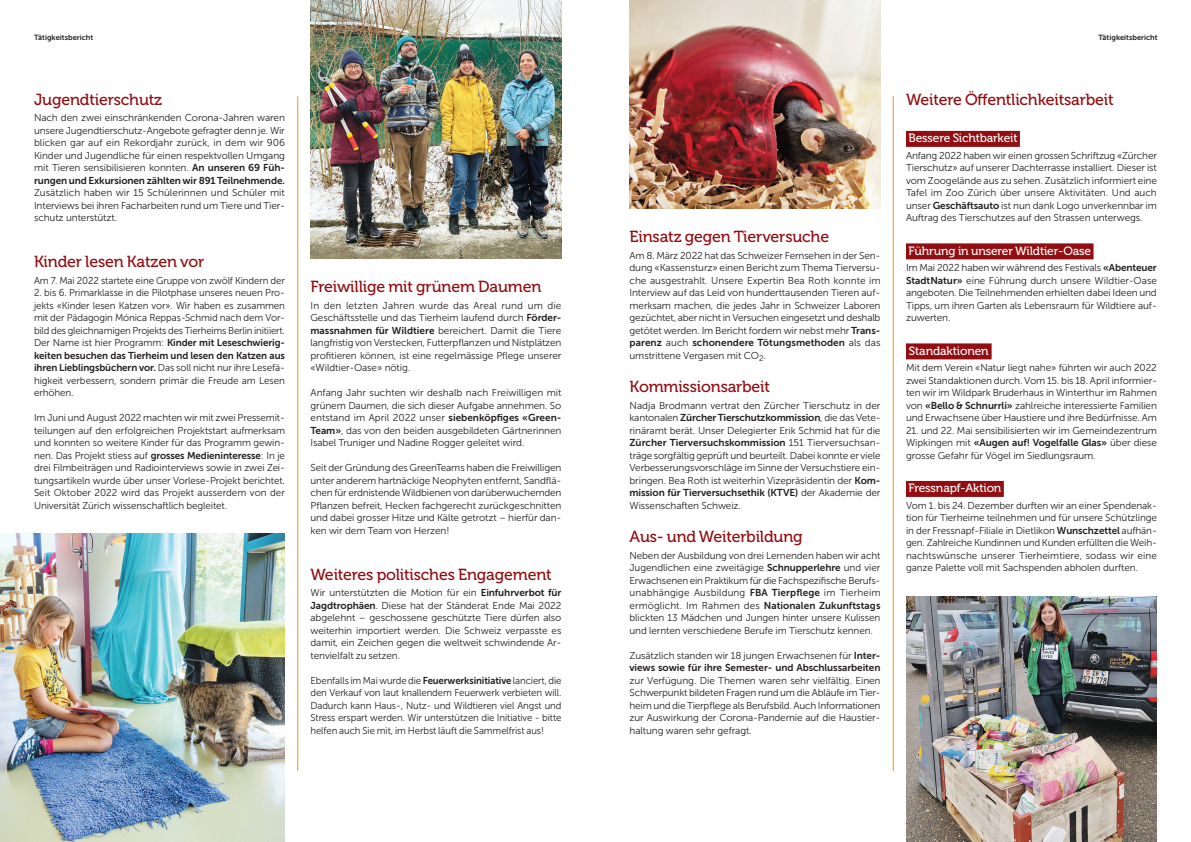
<style>
.page{position:relative;width:1191px;height:842px;background:#fff}
.page>*{position:absolute;margin:0;border:0;box-sizing:border-box;transform-origin:0 0}
.t1{font:16px "Museo 500";letter-spacing:-.01em;color:#920e12}
.t2{font:12px "Museo 500";letter-spacing:-.01em;color:#fff}
.t3{font:10px/12.5px "Museo Sans 300";letter-spacing:-.01em;color:#231f20;text-align:justify}
.t4{font:10px "Museo Sans 700";letter-spacing:-.01em;color:#231f20}
.t5{font:10px/12.5px "Museo Sans 300";letter-spacing:-.01em;color:#231f20;text-align:justify;scale:.96 1}
.t6{font:7.5px "Museo Sans 700";color:#231f20}
.s1{font-family:"Museo Sans 700"}
.s2{font-family:"Museo Sans 300"}
</style>
<div class="page">
<div style="left:906px;top:131px;width:114px;height:16px;background:#920e12"></div>
<div style="left:906px;top:243px;width:187px;height:16px;background:#920e12"></div>
<div style="left:906px;top:343px;width:85px;height:16px;background:#920e12"></div>
<div style="left:906px;top:481px;width:97px;height:16px;background:#920e12"></div>
<hr style="left:297px;top:96px;width:1px;height:675px;background:#f68f1e">
<hr style="left:893px;top:96px;width:1px;height:675px;background:#f68f1e">
<img style="left:310px;top:0;width:252px;height:259px">
<img style="left:0;top:534px;width:285px;height:308px">
<img style="left:629px;top:0;width:251px;height:209px">
<img style="left:906px;top:596px;width:251px;height:246px">
<p class="t6" style="left:34px;top:33px;width:61px">Tätigkeitsbericht</p>
<h1 class="t1" style="left:34px;top:91px;width:130px">Jugendtierschutz</h1>
<p class="t3" style="left:34px;top:112px;width:252px">Nach den zwei einschränkenden Corona-Jahren waren unsere Jugendtierschutz-Angebote gefragter denn je. Wir blicken gar auf ein Rekordjahr zurück, in dem wir 906<br>Kinder und Jugendliche für einen respektvollen Umgang mit Tieren sensibilisieren konnten. <span class="s1">An unseren 69 Füh-</span></p>
<p class="t4" style="left:34px;top:175px;width:252px">rungen und Exkursionen zählten wir 891 Teilnehmende.</p>
<p class="t3" style="left:34px;top:187px;width:252px">Zusätzlich haben wir 15 Schülerinnen und Schüler mit Interviews bei ihren Facharbeiten rund um Tiere und Tier&shy;schutz unterstützt.</p>
<h1 class="t1" style="left:34px;top:253px;width:172px">Kinder lesen Katzen vor</h1>
<p class="t3" style="left:34px;top:274px;width:252px">Am 7. Mai 2022 startete eine Gruppe von zwölf Kindern der</p>
<p class="t3" style="left:34px;top:287px;width:252px">2. bis 6. Primarklasse in die Pilotphase unseres neuen Pro&shy;jekts «Kinder lesen Katzen vor». Wir haben es zusammen mit der Pädagogin Mónica Reppas-Schmid nach dem Vor&shy;bild des gleichnamigen Projekts des Tierheims Berlin initiiert.<br>Der Name ist hier Programm: <span class="s1">Kinder mit Leseschwierig-</span></p>
<p class="t4" style="left:34px;top:350px;width:252px">keiten besuchen das Tierheim und lesen den Katzen aus</p>
<p class="t3" style="left:34px;top:362px;width:252px"><span class="s1">ihren Lieblingsbüchern vor.</span> Das soll nicht nur ihre Lesefä&shy;higkeit verbessern, sondern primär die Freude am Lesen erhöhen.</p>
<p class="t3" style="left:34px;top:412px;width:252px">Im Juni und August 2022 machten wir mit zwei Pressemit&shy;teilungen auf den erfolgreichen Projektstart aufmerksam und konnten so weitere Kinder für das Programm gewin&shy;nen. Das Projekt stiess auf <span class="s1">grosses Medieninteresse</span>: In je drei Filmbeiträgen und Radiointerviews sowie in zwei Zei&shy;tungsartikeln wurde über unser Vorlese-Projekt berichtet.<br>Seit Oktober 2022 wird das Projekt ausserdem von der Universität Zürich wissenschaftlich begleitet.</p>
<h1 class="t1" style="left:310px;top:278px;width:232px">Freiwillige mit grünem Daumen</h1>
<p class="t3" style="left:310px;top:299px;width:252px">In den letzten Jahren wurde das Areal rund um die Geschäftsstelle und das Tierheim laufend durch <span class="s1">Förder&shy;massnahmen für Wildtiere</span> bereichert. Damit die Tiere langfristig von Verstecken, Futterpflanzen und Nistplätzen profitieren können, ist eine regelmässige Pflege unserer «Wildtier-Oase» nötig.</p>
<p class="t3" style="left:310px;top:387px;width:252px">Anfang Jahr suchten wir deshalb nach Freiwilligen mit grünem Daumen, die sich dieser Aufgabe annehmen. So entstand im April 2022 unser <span class="s1">siebenköpfiges «Green-Team»</span>, das von den beiden ausgebildeten Gärtnerinnen Isabel Truniger und Nadine Rogger geleitet wird.</p>
<p class="t3" style="left:310px;top:462px;width:252px">Seit der Gründung des GreenTeams haben die Freiwilligen unter anderem hartnäckige Neophyten entfernt, Sandflä&shy;chen für erdnistende Wildbienen von darüberwuchernden Pflanzen befreit, Hecken fachgerecht zurückgeschnitten und dabei grosser Hitze und Kälte getrotzt – hierfür dan&shy;ken wir dem Team von Herzen!</p>
<h1 class="t1" style="left:310px;top:566px;width:243px">Weiteres politisches Engagement</h1>
<p class="t3" style="left:310px;top:587px;width:252px">Wir unterstützten die Motion für ein <span class="s1">Einfuhrverbot für Jagdtrophäen</span>. Diese hat der Ständerat Ende Mai 2022 abgelehnt – geschossene geschützte Tiere dürfen also weiterhin importiert werden. Die Schweiz verpasste es damit, ein Zeichen gegen die weltweit schwindende Ar&shy;tenvielfalt zu setzen.</p>
<p class="t5" style="left:310px;top:674px;width:263px">Ebenfalls im Mai wurde die <span class="s1">Feuerwerksinitiative</span> lanciert, die den Verkauf von laut knallendem Feuerwerk verbieten will.<br>Dadurch kann Haus-, Nutz- und Wildtieren viel Angst und Stress erspart werden. Wir unterstützen die Initiative - bitte helfen auch Sie mit, im Herbst läuft die Sammelfrist aus!</p>
<h1 class="t1" style="left:629px;top:228px;width:201px">Einsatz gegen Tierversuche</h1>
<p class="t3" style="left:629px;top:249px;width:252px">Am 8. März 2022 hat das Schweizer Fernsehen in der Sen&shy;dung «Kassensturz» einen Bericht zum Thema Tierversu&shy;che ausgestrahlt. Unsere Expertin Bea Roth konnte im Interview auf das Leid von hunderttausenden Tieren auf&shy;merksam machen, die jedes Jahr in Schweizer Laboren gezüchtet, aber nicht in Versuchen eingesetzt und deshalb getötet werden. Im Bericht fordern wir nebst mehr <span class="s1">Trans-</span></p>
<p class="t4" style="left:629px;top:337px;width:252px">parenz <span class="s2">auch</span> schonendere Tötungsmethoden <span class="s2">als das</span></p>
<p class="t3" style="left:629px;top:349px;width:138px">umstrittene Vergasen mit CO<sub>2</sub>.</p>
<h1 class="t1" style="left:629px;top:378px;width:142px">Kommissionsarbeit</h1>
<p class="t3" style="left:629px;top:399px;width:252px">Nadja Brodmann vertrat den Zürcher Tierschutz in der</p>
<p class="t4" style="left:629px;top:412px;width:252px"><span class="s2">kantonalen</span> Zürcher Tierschutzkommission<span class="s2">, die das Vete-</span></p>
<p class="t3" style="left:629px;top:424px;width:252px">rinäramt berät. Unser Delegierter Erik Schmid hat für die</p>
<p class="t4" style="left:629px;top:437px;width:252px">Zürcher Tierversuchskommission <span class="s2">151 Tierversuchsan-</span></p>
<p class="t3" style="left:629px;top:449px;width:253px">träge sorgfältig geprüft und beurteilt. Dabei konnte er viele Verbesserungsvorschläge im Sinne der Versuchstiere ein&shy;bringen. Bea Roth ist weiterhin Vizepräsidentin der <span class="s1">Kom-</span></p>
<p class="t4" style="left:629px;top:487px;width:252px">mission für Tierversuchsethik (KTVE) <span class="s2">der Akademie der</span></p>
<p class="t3" style="left:629px;top:499px;width:113px">Wissenschaften Schweiz.</p>
<h1 class="t1" style="left:629px;top:528px;width:175px">Aus- und Weiterbildung</h1>
<p class="t3" style="left:629px;top:549px;width:252px">Neben der Ausbildung von drei Lernenden haben wir acht Jugendlichen eine zweitägige <span class="s1">Schnupperlehre</span> und vier Erwachsenen ein Praktikum für die Fachspezifische Berufs&shy;unabhängige Ausbildung <span class="s1">FBA Tierpflege</span> im Tierheim ermöglicht. Im Rahmen des <span class="s1">Nationalen Zukunftstags </span>blickten 13 Mädchen und Jungen hinter unsere Kulissen und lernten verschiedene Berufe im Tierschutz kennen.</p>
<p class="t3" style="left:629px;top:649px;width:252px">Zusätzlich standen wir 18 jungen Erwachsenen für <span class="s1">Inter-</span></p>
<p class="t4" style="left:629px;top:662px;width:252px">views sowie für ihre Semester- und Abschlussarbeiten</p>
<p class="t3" style="left:629px;top:674px;width:252px">zur Verfügung. Die Themen waren sehr vielfältig. Einen Schwerpunkt bildeten Fragen rund um die Abläufe im Tier&shy;heim und die Tierpflege als Berufsbild. Auch Informationen zur Auswirkung der Corona-Pandemie auf die Haustier&shy;haltung waren sehr gefragt.</p>
<p class="t6" style="left:1098px;top:33px;width:61px">Tätigkeitsbericht</p>
<h1 class="t1" style="left:906px;top:91px;width:209px">Weitere Öffentlichkeitsarbeit</h1>
<p class="t2" style="left:908px;top:132px;width:111px">Bessere Sichtbarkeit</p>
<p class="t3" style="left:906px;top:149px;width:252px">Anfang 2022 haben wir einen grossen Schriftzug «Zürcher Tierschutz» auf unserer Dachterrasse installiert. Dieser ist vom Zoogelände aus zu sehen. Zusätzlich informiert eine Tafel im Zoo Zürich über unsere Aktivitäten. Und auch unser <span class="s1">Geschäftsauto</span> ist nun dank Logo unverkennbar im Auftrag des Tierschutzes auf den Strassen unterwegs.</p>
<p class="t2" style="left:908px;top:244px;width:184px">Führung in unserer Wildtier-Oase</p>
<p class="t3" style="left:906px;top:262px;width:252px">Im Mai 2022 haben wir während des Festivals <span class="s1">«Abenteuer StadtNatur»</span> eine Führung durch unsere Wildtier-Oase angeboten. Die Teilnehmenden erhielten dabei Ideen und Tipps, um ihren Garten als Lebensraum für Wildtiere auf&shy;zuwerten.</p>
<p class="t2" style="left:909px;top:344px;width:81px">Standaktionen</p>
<p class="t3" style="left:906px;top:362px;width:252px">Mit dem Verein «Natur liegt nahe» führten wir auch 2022 zwei Standaktionen durch. Vom 15. bis 18. April informier&shy;ten wir im Wildpark Bruderhaus in Winterthur im Rahmen von <span class="s1">«Bello &amp; Schnurrli»</span> zahlreiche interessierte Familien und Erwachsene über Haustiere und ihre Bedürfnisse. Am</p>
<p class="t3" style="left:906px;top:424px;width:252px">21. und 22. Mai sensibilisierten wir im Gemeindezentrum</p>
<p class="t4" style="left:906px;top:437px;width:252px"><span class="s2">Wipkingen mit</span> «Augen auf! Vogelfalle Glas» <span class="s2">über diese</span></p>
<p class="t3" style="left:906px;top:449px;width:191px">grosse Gefahr für Vögel im Siedlungsraum.</p>
<p class="t2" style="left:908px;top:482px;width:94px">Fressnapf-Aktion</p>
<p class="t3" style="left:906px;top:499px;width:252px">Vom 1. bis 24. Dezember durften wir an einer Spendenak&shy;tion für Tierheime teilnehmen und für unsere Schützlinge in der Fressnapf-Filiale in Dietlikon <span class="s1">Wunschzettel</span> aufhän&shy;gen. Zahlreiche Kundinnen und Kunden erfüllten die Weih&shy;nachtswünsche unserer Tierheimtiere, sodass wir eine ganze Palette voll mit Sachspenden abholen durften.</p>
</div>
